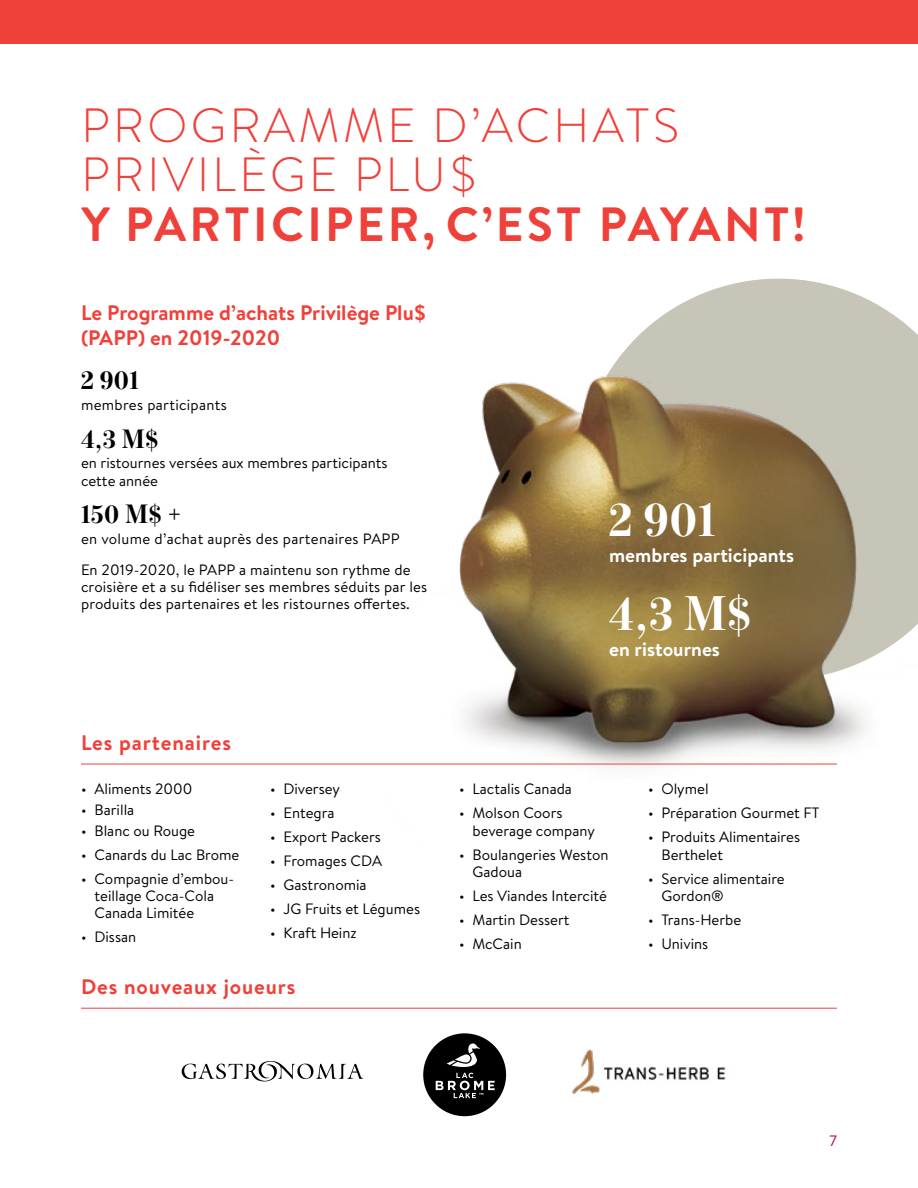
<style>
.page{position:relative;width:918px;height:1188px;background:#fff}
.page>*{position:absolute;margin:0;border:0;box-sizing:border-box;transform-origin:0 0}
.t1{font:700 49.5px "Benton Mod Disp";color:#fff}
.t2{font:300 48px/49.5px "Brandon Text";letter-spacing:.07em;color:#ef413a}
.t3{font:700 48px "Brandon Text";letter-spacing:.07em;color:#ef413a}
.t4{font:700 27px "Benton Mod Disp";letter-spacing:.03em;color:#000}
.t5{font:700 21px/25.2px "Brandon Text";color:#ef413a}
.t6{font:700 21px "Brandon Text";letter-spacing:.04em;color:#ef413a}
.t7{font:700 19.5px "Brandon Text";color:#fff}
.t8{font:15px/17.2px "Brandon Text";color:#000}
.t9{font:15px "Brandon Text";letter-spacing:.02em;color:#000}
.t10{font:15px "Brandon Text";color:#ad0830}
</style>
<div class="page">
<div style="left:0;top:0;width:918px;height:44px;background:#ef413a"></div>
<svg style="left:649px;top:279px;width:259px;height:47px;fill:#c6c5b7"></svg>
<img style="left:381px;top:326px;width:537px;height:441px">
<hr style="left:81px;top:1008px;width:756px;height:1px;background:#ef413a">
<hr style="left:81px;top:764px;width:756px;height:1px;background:#ef413a">
<svg style="left:182px;top:1061px;width:181px;height:20px"></svg>
<div style="left:423px;top:1033px;width:83px;height:83px;background:#000;border-radius:50%"></div>
<svg style="left:447px;top:1043px;width:33px;height:24px"></svg>
<svg style="left:436px;top:1073px;width:59px;height:25px"></svg>
<img style="left:572px;top:1049px;width:154px;height:46px">
<h2 class="t2" style="left:81px;top:99px;width:599px">PROGRAMME D’ACHATS<br>PRIVILÈGE PLU$</h2>
<h2 class="t3" style="left:81px;top:191px;width:725px">Y PARTICIPER, C’EST PAYANT!</h2>
<h3 class="t5" style="left:81px;top:299px;width:347px">Le Programme d’achats Privilège Plu$ (PAPP) en 2019-2020</h3>
<h3 class="t4" style="left:81px;top:365px;width:60px">2 901</h3>
<p class="t9" style="left:81px;top:395px;width:147px">membres participants</p>
<h3 class="t4" style="left:81px;top:424px;width:79px">4,3 M$</h3>
<p class="t8" style="left:81px;top:454px;width:308px">en ristournes versées aux membres participants cette année</p>
<h3 class="t4" style="left:81px;top:499px;width:101px">150 M$ +</h3>
<p class="t8" style="left:81px;top:523px;width:331px;line-height:30.8px">en volume d’achat auprès des partenaires PAPP<br>En 2019-2020, le PAPP a maintenu son rythme de</p>
<p class="t8" style="left:81px;top:577px;width:348px">croisière et a su fidéliser ses membres séduits par les produits des partenaires et les ristournes offertes.</p>
<h3 class="t6" style="left:81px;top:728px;width:152px">Les partenaires</h3>
<p class="t8" style="left:81px;top:780px;width:113px">• Aliments 2000</p>
<p class="t8" style="left:81px;top:801px;width:55px">• Barilla</p>
<p class="t8" style="left:81px;top:822px;width:116px">• Blanc ou Rouge</p>
<p class="t8" style="left:81px;top:846px;width:160px">• Canards du Lac Brome</p>
<p class="t8" style="left:94px;top:870px;width:141px;text-indent:-14px">• Compagnie d’embou&shy;teillage Coca-Cola<br>Canada Limitée</p>
<p class="t8" style="left:81px;top:928px;width:57px">• Dissan</p>
<p class="t8" style="left:270px;top:780px;width:72px">• Diversey</p>
<p class="t8" style="left:270px;top:804px;width:66px">• Entegra</p>
<p class="t8" style="left:270px;top:828px;width:112px">• Export Packers</p>
<p class="t8" style="left:270px;top:852px;width:114px">• Fromages CDA</p>
<p class="t8" style="left:270px;top:876px;width:98px">• Gastronomia</p>
<p class="t8" style="left:270px;top:900px;width:152px">• JG Fruits et Légumes</p>
<p class="t8" style="left:270px;top:924px;width:88px">• Kraft Heinz</p>
<h3 class="t6" style="left:81px;top:972px;width:216px">Des nouveaux joueurs</h3>
<h1 class="t1" style="left:609px;top:492px;width:108px">2 901</h1>
<h3 class="t7" style="left:609px;top:542px;width:187px">membres participants</h3>
<h1 class="t1" style="left:609px;top:586px;width:143px">4,3 M$</h1>
<h3 class="t7" style="left:609px;top:635px;width:112px">en ristournes</h3>
<p class="t8" style="left:459px;top:780px;width:115px">• Lactalis Canada</p>
<p class="t8" style="left:472px;top:804px;width:124px;text-indent:-14px">• Molson Coors beverage company</p>
<p class="t8" style="left:472px;top:845px;width:138px;text-indent:-14px">• Boulangeries Weston<br>Gadoua</p>
<p class="t8" style="left:459px;top:887px;width:150px">• Les Viandes Intercité</p>
<p class="t8" style="left:459px;top:911px;width:112px">• Martin Dessert</p>
<p class="t8" style="left:459px;top:935px;width:64px">• McCain</p>
<p class="t8" style="left:648px;top:780px;width:62px">• Olymel</p>
<p class="t8" style="left:648px;top:804px;width:173px">• Préparation Gourmet FT</p>
<p class="t8" style="left:662px;top:828px;width:140px;text-indent:-14px">• Produits Alimentaires<br>Berthelet</p>
<p class="t8" style="left:662px;top:869px;width:125px;text-indent:-14px">• Service alimentaire<br>Gordon®</p>
<p class="t8" style="left:648px;top:911px;width:95px">• Trans-Herbe</p>
<p class="t8" style="left:648px;top:935px;width:62px">• Univins</p>
<p class="t10" style="left:829px;top:1130px;width:9px">7</p>
</div>
